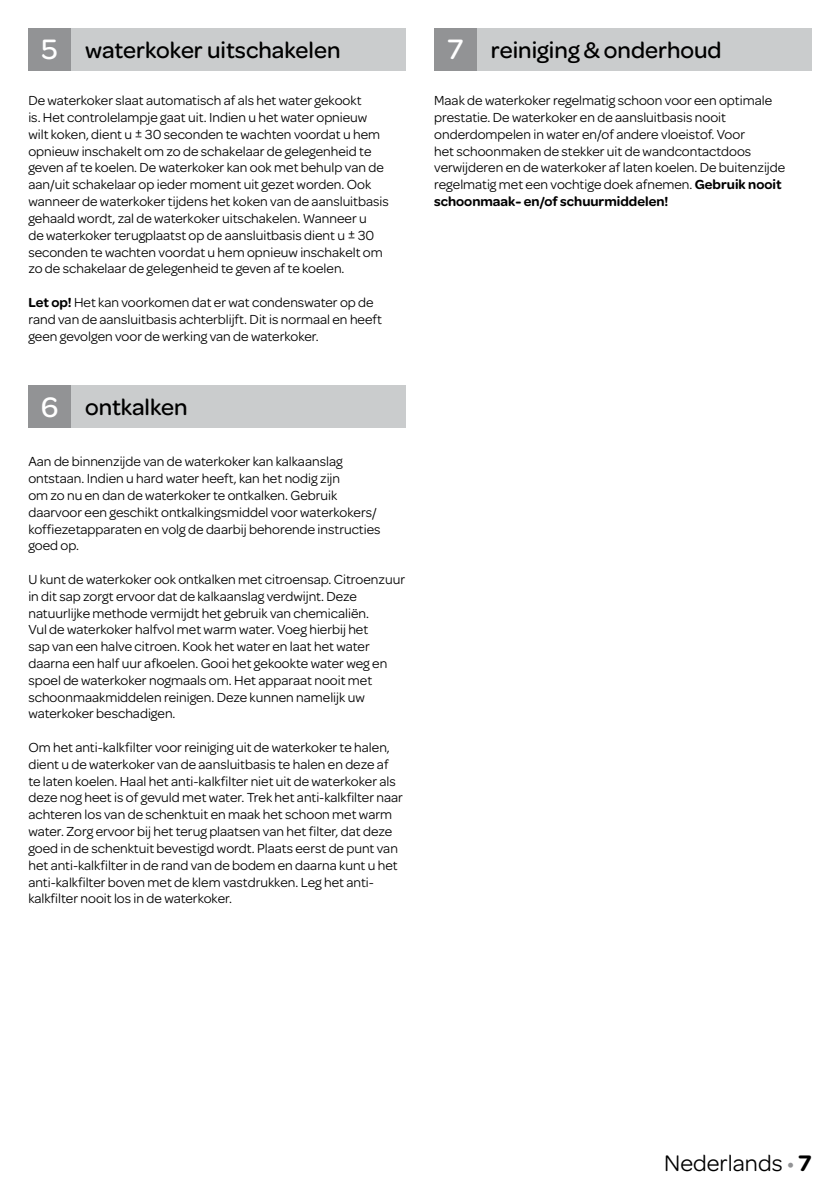
<style>
.page{position:relative;width:840px;height:1191px;background:#fff}
.page>*{position:absolute;margin:0;border:0;box-sizing:border-box;transform-origin:0 0}
.t1{font:500 24px "Omnes";color:#000}
.t2{font:24px "Omnes";color:#000}
.t3{font:14px/16.8px "Omnes";color:#000}
.s1{font-size:30px;color:#fff}
.s2{font-weight:600}
.s3{color:#929395}
</style>
<div class="page">
<div style="left:57px;top:28px;width:348px;height:43px;background:#cacccd"></div>
<div style="left:28px;top:28px;width:43px;height:43px;background:#929395"></div>
<div style="left:57px;top:386px;width:348px;height:42px;background:#cacccd"></div>
<div style="left:28px;top:386px;width:43px;height:42px;background:#929395"></div>
<div style="left:462px;top:28px;width:349px;height:43px;background:#cacccd"></div>
<div style="left:434px;top:28px;width:42px;height:43px;background:#929395"></div>
<h1 class="t1" style="left:42px;top:33px;width:300px"><span class="s1">5</span> waterkoker uitschakelen</h1>
<p class="t3" style="left:28px;top:91px;width:362px">De waterkoker slaat automatisch af als het water gekookt<br>is. Het controlelampje gaat uit. Indien u het water opnieuw wilt koken, dient u ± 30 seconden te wachten voordat u hem opnieuw inschakelt om zo de schakelaar de gelegenheid te geven af te koelen. De waterkoker kan ook met behulp van de aan/uit schakelaar op ieder moment uit gezet worden. Ook wanneer de waterkoker tijdens het koken van de aansluitbasis gehaald wordt, zal de waterkoker uitschakelen. Wanneer u<br>de waterkoker terugplaatst op de aansluitbasis dient u ± 30 seconden te wachten voordat u hem opnieuw inschakelt om zo de schakelaar de gelegenheid te geven af te koelen.</p>
<p class="t3" style="left:28px;top:293px;width:355px"><span class="s2">Let op!</span> Het kan voorkomen dat er wat condenswater op de rand van de aansluitbasis achterblijft. Dit is normaal en heeft geen gevolgen voor de werking van de waterkoker.</p>
<h1 class="t1" style="left:41px;top:390px;width:148px"><span class="s1">6</span> ontkalken</h1>
<p class="t3" style="left:28px;top:452px;width:353px">Aan de binnenzijde van de waterkoker kan kalkaanslag ontstaan. Indien u hard water heeft, kan het nodig zijn<br>om zo nu en dan de waterkoker te ontkalken. Gebruik daarvoor een geschikt ontkalkingsmiddel voor waterkokers/ koffiezetapparaten en volg de daarbij behorende instructies goed op.</p>
<p class="t3" style="left:28px;top:570px;width:378px">U kunt de waterkoker ook ontkalken met citroensap. Citroenzuur in dit sap zorgt ervoor dat de kalkaanslag verdwijnt. Deze natuurlijke methode vermijdt het gebruik van chemicaliën.<br>Vul de waterkoker halfvol met warm water. Voeg hierbij het<br>sap van een halve citroen. Kook het water en laat het water daarna een half uur afkoelen. Gooi het gekookte water weg en spoel de waterkoker nogmaals om. Het apparaat nooit met schoonmaakmiddelen reinigen. Deze kunnen namelijk uw waterkoker beschadigen.</p>
<p class="t3" style="left:28px;top:738px;width:376px">Om het anti-kalkfilter voor reiniging uit de waterkoker te halen, dient u de waterkoker van de aansluitbasis te halen en deze af te laten koelen. Haal het anti-kalkfilter niet uit de waterkoker als deze nog heet is of gevuld met water. Trek het anti-kalkfilter naar achteren los van de schenktuit en maak het schoon met warm water. Zorg ervoor bij het terug plaatsen van het filter, dat deze goed in de schenktuit bevestigd wordt. Plaats eerst de punt van het anti-kalkfilter in de rand van de bodem en daarna kunt u het anti-kalkfilter boven met de klem vastdrukken. Leg het anti&shy;kalkfilter nooit los in de waterkoker.</p>
<h1 class="t1" style="left:447px;top:34px;width:275px"><span class="s1">7</span> reiniging &amp; onderhoud</h1>
<p class="t3" style="left:434px;top:91px;width:352px">Maak de waterkoker regelmatig schoon voor een optimale prestatie. De waterkoker en de aansluitbasis nooit onderdompelen in water en/of andere vloeistof. Voor<br>het schoonmaken de stekker uit de wandcontactdoos verwijderen en de waterkoker af laten koelen. De buitenzijde regelmatig met een vochtige doek afnemen. <span class="s2">Gebruik nooit schoonmaak- en/of schuurmiddelen!</span></p>
<h1 class="t2" style="left:663px;top:1146px;width:149px">Nederlands <span class="s3">•</span> <span class="s2">7</span></h1>
</div>
